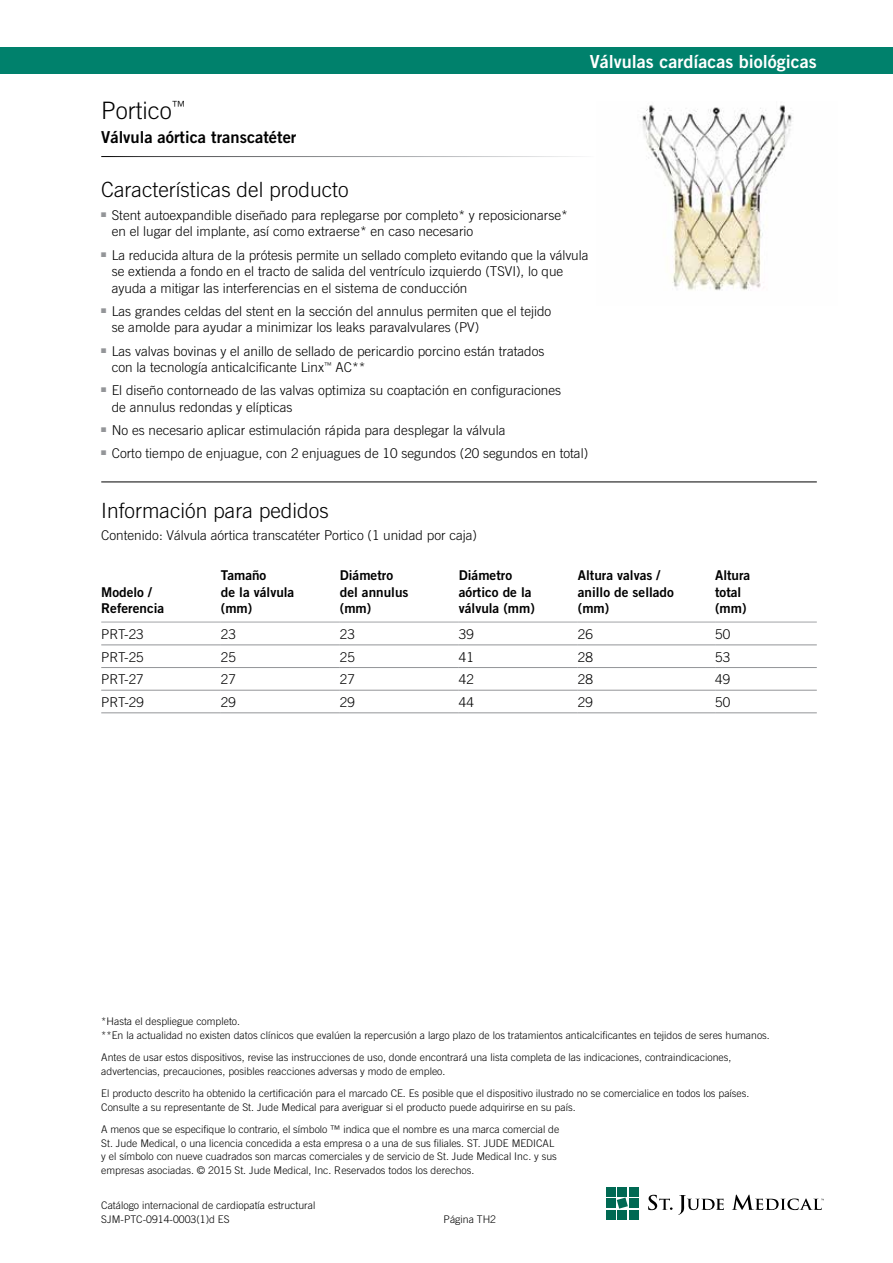
<style>
.page{position:relative;width:893px;height:1263px;background:#fff}
.page>*{position:absolute;margin:0;border:0;box-sizing:border-box;transform-origin:0 0}
.t1{font:300 24px "Trade Gothic";color:#000}
.t2{font:300 21px "Trade Gothic";color:#000}
.t3{font:18px "Trade Gothic Bold Two";color:#fff}
.t4{font:16.5px "Trade Gothic Bold Two";color:#000}
.t5{font:300 13.5px/16.5px "Trade Gothic";color:#000}
.t6{font:13.5px/16.5px "Trade Gothic Bold Two";color:#000}
.t7{font:300 10.5px/13.5px "Trade Gothic";color:#000}
</style>
<div class="page">
<hr style="left:101px;top:481px;width:716px;height:1px;background:#000">
<hr style="left:101px;top:622px;width:120px;height:1px;background:#a1a3a6">
<hr style="left:221px;top:622px;width:119px;height:1px;background:#a1a3a6">
<hr style="left:340px;top:622px;width:119px;height:1px;background:#a1a3a6">
<hr style="left:459px;top:622px;width:119px;height:1px;background:#a1a3a6">
<hr style="left:578px;top:622px;width:137px;height:1px;background:#a1a3a6">
<hr style="left:715px;top:622px;width:102px;height:1px;background:#a1a3a6">
<hr style="left:101px;top:645px;width:120px;height:1px;background:#939598">
<hr style="left:221px;top:645px;width:119px;height:1px;background:#939598">
<hr style="left:340px;top:645px;width:119px;height:1px;background:#939598">
<hr style="left:459px;top:645px;width:119px;height:1px;background:#939598">
<hr style="left:578px;top:645px;width:137px;height:1px;background:#939598">
<hr style="left:715px;top:645px;width:102px;height:1px;background:#939598">
<hr style="left:101px;top:667px;width:120px;height:1px;background:#939598">
<hr style="left:221px;top:667px;width:119px;height:1px;background:#939598">
<hr style="left:340px;top:667px;width:119px;height:1px;background:#939598">
<hr style="left:459px;top:667px;width:119px;height:1px;background:#939598">
<hr style="left:578px;top:667px;width:137px;height:1px;background:#939598">
<hr style="left:715px;top:667px;width:102px;height:1px;background:#939598">
<hr style="left:101px;top:690px;width:120px;height:1px;background:#939598">
<hr style="left:221px;top:690px;width:119px;height:1px;background:#939598">
<hr style="left:340px;top:690px;width:119px;height:1px;background:#939598">
<hr style="left:459px;top:690px;width:119px;height:1px;background:#939598">
<hr style="left:578px;top:690px;width:137px;height:1px;background:#939598">
<hr style="left:715px;top:690px;width:102px;height:1px;background:#939598">
<hr style="left:101px;top:713px;width:120px;height:1px;background:#939598">
<hr style="left:221px;top:713px;width:119px;height:1px;background:#939598">
<hr style="left:340px;top:713px;width:119px;height:1px;background:#939598">
<hr style="left:459px;top:713px;width:119px;height:1px;background:#939598">
<hr style="left:578px;top:713px;width:137px;height:1px;background:#939598">
<hr style="left:715px;top:713px;width:102px;height:1px;background:#939598">
<div style="left:0;top:47px;width:893px;height:27px;background:#00816c"></div>
<img style="left:642px;top:105px;width:150px;height:186px">
<svg style="left:648px;top:1195px;width:76px;height:20px"></svg>
<svg style="left:732px;top:1194px;width:92px;height:16px"></svg>
<div style="left:606px;top:1187px;width:9px;height:9px;background:#006953"></div>
<div style="left:629px;top:1187px;width:9px;height:9px;background:#006953"></div>
<div style="left:618px;top:1187px;width:9px;height:9px;background:#006953"></div>
<div style="left:606px;top:1198px;width:9px;height:10px;background:#006953"></div>
<div style="left:629px;top:1198px;width:9px;height:10px;background:#006953"></div>
<svg style="left:617px;top:1197px;width:11px;height:11px"></svg>
<div style="left:606px;top:1210px;width:9px;height:9px;background:#006953"></div>
<div style="left:629px;top:1210px;width:9px;height:9px;background:#006953"></div>
<div style="left:618px;top:1210px;width:9px;height:9px;background:#006953"></div>
<h3 class="t3" style="left:590px;top:50px;width:228px">Válvulas cardíacas biológicas</h3>
<h1 class="t1" style="left:101px;top:96px;width:86px">Portico<sup>™</sup></h1>
<h3 class="t4" style="left:101px;top:127px;width:197px">Válvula aórtica transcatéter</h3>
<h2 class="t2" style="left:101px;top:177px;width:249px">Características del producto</h2>
<p class="t5" style="left:112px;top:207px;width:458px;text-indent:-10px"><sup>■</sup> Stent autoexpandible diseñado para replegarse por completo* y reposicionarse* en el lugar del implante, así como extraerse* en caso necesario</p>
<p class="t5" style="left:112px;top:246px;width:478px;text-indent:-10px"><sup>■</sup> La reducida altura de la prótesis permite un sellado completo evitando que la válvula se extienda a fondo en el tracto de salida del ventrículo izquierdo (TSVI), lo que ayuda a mitigar las interferencias en el sistema de conducción</p>
<p class="t5" style="left:112px;top:303px;width:441px;text-indent:-10px"><sup>■</sup> Las grandes celdas del stent en la sección del annulus permiten que el tejido se amolde para ayudar a minimizar los leaks paravalvulares (PV)</p>
<p class="t5" style="left:112px;top:342px;width:434px;text-indent:-10px"><sup>■</sup> Las valvas bovinas y el anillo de sellado de pericardio porcino están tratados con la tecnología anticalcificante Linx<sup>™</sup> AC**</p>
<p class="t5" style="left:112px;top:382px;width:451px;text-indent:-10px"><sup>■</sup> El diseño contorneado de las valvas optimiza su coaptación en configuraciones de annulus redondas y elípticas</p>
<p class="t5" style="left:101px;top:422px;width:406px"><sup>■</sup> No es necesario aplicar estimulación rápida para desplegar la válvula</p>
<p class="t5" style="left:101px;top:445px;width:488px"><sup>■</sup> Corto tiempo de enjuague, con 2 enjuagues de 10 segundos (20 segundos en total)</p>
<h2 class="t2" style="left:101px;top:498px;width:229px">Información para pedidos</h2>
<p class="t5" style="left:101px;top:527px;width:377px">Contenido: Válvula aórtica transcatéter Portico (1 unidad por caja)</p>
<p class="t6" style="left:101px;top:583px;width:65px">Modelo /<br>Referencia</p>
<p class="t6" style="left:221px;top:567px;width:75px">Tamaño<br>de la válvula (mm)</p>
<p class="t6" style="left:340px;top:567px;width:70px">Diámetro del annulus (mm)</p>
<p class="t6" style="left:459px;top:567px;width:78px">Diámetro aórtico de la válvula (mm)</p>
<p class="t6" style="left:578px;top:567px;width:98px">Altura valvas / anillo de sellado (mm)</p>
<p class="t6" style="left:715px;top:567px;width:37px">Altura total (mm)</p>
<p class="t5" style="left:101px;top:626px;width:44px">PRT-23</p>
<p class="t5" style="left:221px;top:626px;width:17px">23</p>
<p class="t5" style="left:340px;top:626px;width:17px">23</p>
<p class="t5" style="left:459px;top:626px;width:17px">39</p>
<p class="t5" style="left:578px;top:626px;width:17px">26</p>
<p class="t5" style="left:715px;top:626px;width:17px">50</p>
<p class="t5" style="left:101px;top:648px;width:44px">PRT-25</p>
<p class="t5" style="left:221px;top:648px;width:17px">25</p>
<p class="t5" style="left:340px;top:648px;width:17px">25</p>
<p class="t5" style="left:459px;top:648px;width:17px">41</p>
<p class="t5" style="left:578px;top:648px;width:17px">28</p>
<p class="t5" style="left:715px;top:648px;width:17px">53</p>
<p class="t5" style="left:101px;top:671px;width:44px">PRT-27</p>
<p class="t5" style="left:221px;top:671px;width:17px">27</p>
<p class="t5" style="left:340px;top:671px;width:17px">27</p>
<p class="t5" style="left:459px;top:671px;width:17px">42</p>
<p class="t5" style="left:578px;top:671px;width:17px">28</p>
<p class="t5" style="left:715px;top:671px;width:17px">49</p>
<p class="t5" style="left:101px;top:694px;width:44px">PRT-29</p>
<p class="t5" style="left:221px;top:694px;width:17px">29</p>
<p class="t5" style="left:340px;top:694px;width:17px">29</p>
<p class="t5" style="left:459px;top:694px;width:17px">44</p>
<p class="t5" style="left:578px;top:694px;width:17px">29</p>
<p class="t5" style="left:715px;top:694px;width:17px">50</p>
<p class="t7" style="left:101px;top:1014px;width:670px">*Hasta el despliegue completo.<br>**En la actualidad no existen datos clínicos que evalúen la repercusión a largo plazo de los tratamientos anticalcificantes en tejidos de seres humanos.</p>
<p class="t7" style="left:101px;top:1050px;width:632px">Antes de usar estos dispositivos, revise las instrucciones de uso, donde encontrará una lista completa de las indicaciones, contraindicaciones, advertencias, precauciones, posibles reacciones adversas y modo de empleo.</p>
<p class="t7" style="left:101px;top:1086px;width:650px">El producto descrito ha obtenido la certificación para el marcado CE. Es posible que el dispositivo ilustrado no se comercialice en todos los países.<br>Consulte a su representante de St. Jude Medical para averiguar si el producto puede adquirirse en su país.</p>
<p class="t7" style="left:101px;top:1122px;width:459px">A menos que se especifique lo contrario, el símbolo ™ indica que el nombre es una marca comercial de St. Jude Medical, o una licencia concedida a esta empresa o a una de sus filiales. ST. JUDE MEDICAL y el símbolo con nueve cuadrados son marcas comerciales y de servicio de St. Jude Medical Inc. y sus empresas asociadas. © 2015 St. Jude Medical, Inc. Reservados todos los derechos.</p>
<p class="t7" style="left:101px;top:1198px;width:216px">Catálogo internacional de cardiopatía estructural<br>SJM-PTC-0914-0003(1)d ES</p>
<p class="t7" style="left:444px;top:1212px;width:54px">Página TH2</p>
</div>
